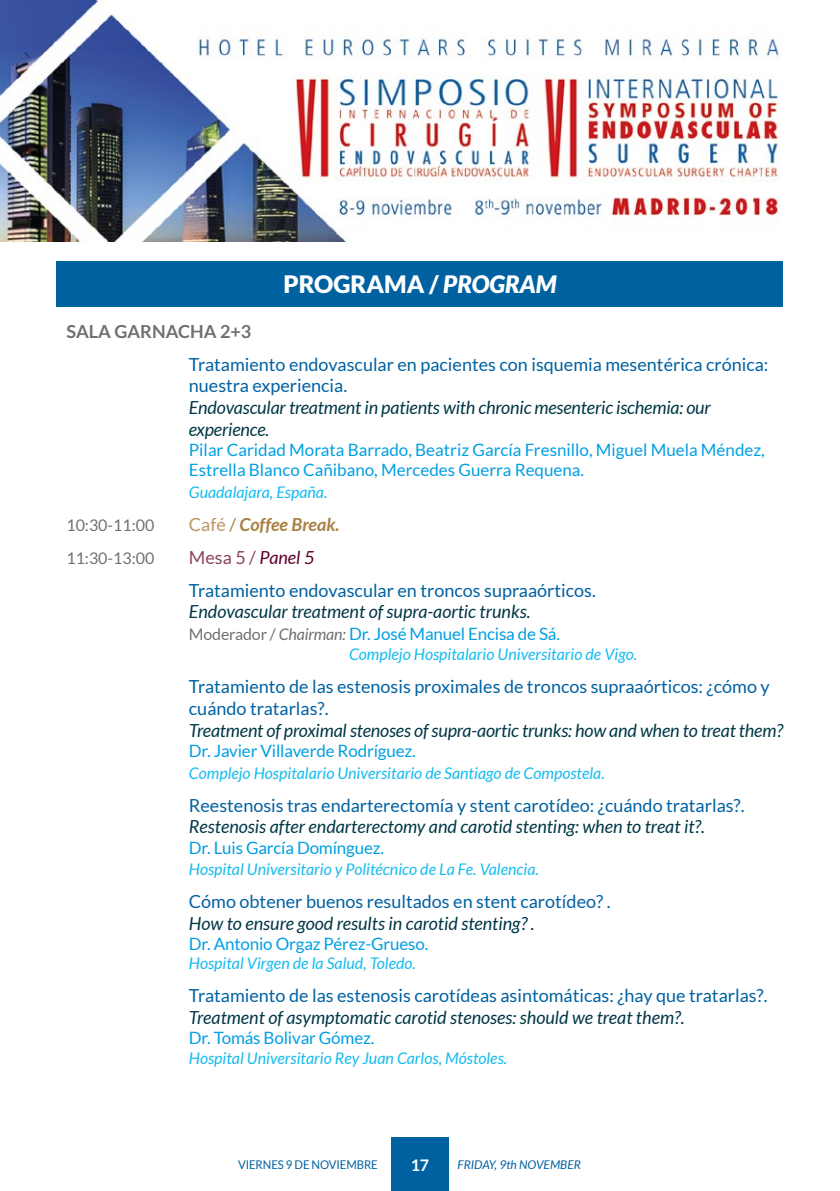
<style>
.page{position:relative;width:840px;height:1191px;background:#fff}
.page>*{position:absolute;margin:0;border:0;box-sizing:border-box;transform-origin:0 0}
.t1{font:900 24px "Lato";color:#fff}
.t2{font:18px/21.6px "Lato";color:#0061a1}
.t3{font:italic 18px/21.6px "Lato";color:#003746}
.t4{font:italic 700 18px "Lato";color:#a98042}
.t5{font:700 18px "Lato";color:#70706f}
.t6{font:17px/20.4px "Lato";letter-spacing:-.01em;color:#009fe3}
.t7{font:italic 16px "Lato";color:#15bbef}
.t8{font:16px "Lato";color:#70706f}
.t9{font:700 16px "Lato";color:#fff}
.t10{font:12px "Lato";letter-spacing:-.01em;color:#0061a1;scale:.95 1}
.t11{font:italic 12px "Lato";color:#0061a1}
.s1{font-style:italic}
.s2{font-weight:400;font-style:normal;color:#ba9764}
.s3{font-weight:400;font-style:normal}
.s4{color:#894460}
.s5{font-style:italic;color:#5d002e}
.s6{font-size:16px;color:#70706f}
.s7{font-style:italic;font-size:16px;color:#70706f}
</style>
<div class="page">
<img style="left:0;top:0;width:781px;height:241px">
<div style="left:57px;top:261px;width:725px;height:45px;background:#0061a1"></div>
<div style="left:391px;top:1137px;width:57px;height:54px;background:#0061a1"></div>
<h1 class="t1" style="left:283px;top:270px;width:274px">PROGRAMA / <span class="s1">PROGRAM</span></h1>
<p class="t5" style="left:66px;top:321px;width:186px">SALA GARNACHA 2+3</p>
<p class="t2" style="left:189px;top:353px;width:580px">Tratamiento endovascular en pacientes con isquemia mesentérica crónica: nuestra experiencia.</p>
<p class="t3" style="left:189px;top:397px;width:523px">Endovascular treatment in patients with chronic mesenteric ischemia: our experience.</p>
<p class="t6" style="left:189px;top:439px;width:577px">Pilar Caridad Morata Barrado, Beatriz García Fresnillo, Miguel Muela Méndez,<br>Estrella Blanco Cañibano, Mercedes Guerra Requena.</p>
<p class="t7" style="left:189px;top:483px;width:140px">Guadalajara, España.</p>
<p class="t8" style="left:66px;top:516px;width:89px">10:30-11:00</p>
<p class="t4" style="left:189px;top:514px;width:152px"><span class="s2">Café</span> <span class="s3">/</span> Coffee Break.</p>
<p class="t8" style="left:66px;top:549px;width:89px">11:30-13:00</p>
<p class="t2" style="left:189px;top:541px;width:408px;line-height:33px"><span class="s4">Mesa 5 /</span> <span class="s5">Panel 5<br></span>Tratamiento endovascular en troncos supraaórticos.</p>
<p class="t3" style="left:189px;top:601px;width:343px">Endovascular treatment of supra-aortic trunks.</p>
<p class="t6" style="left:189px;top:623px;width:372px"><span class="s6">Moderador /</span> <span class="s7">Chairman:</span> Dr. José Manuel Encisa de Sá.</p>
<p class="t7" style="left:349px;top:645px;width:289px">Complejo Hospitalario Universitario de Vigo.</p>
<p class="t2" style="left:189px;top:676px;width:582px">Tratamiento de las estenosis proximales de troncos supraaórticos: ¿cómo y cuándo tratarlas?.</p>
<p class="t3" style="left:189px;top:720px;width:595px">Treatment of proximal stenoses of supra-aortic trunks: how and when to treat them?</p>
<p class="t6" style="left:189px;top:740px;width:228px">Dr. Javier Villaverde Rodríguez.</p>
<p class="t7" style="left:189px;top:764px;width:417px">Complejo Hospitalario Universitario de Santiago de Compostela.</p>
<p class="t2" style="left:189px;top:794px;width:557px">Reestenosis tras endarterectomía y stent carotídeo: ¿cuándo tratarlas?.</p>
<p class="t3" style="left:189px;top:816px;width:517px">Restenosis after endarterectomy and carotid stenting: when to treat it?.</p>
<p class="t6" style="left:189px;top:837px;width:197px">Dr. Luis García Domínguez.</p>
<p class="t7" style="left:189px;top:860px;width:351px">Hospital Universitario y Politécnico de La Fe. Valencia.</p>
<p class="t2" style="left:189px;top:890px;width:423px">Cómo obtener buenos resultados en stent carotídeo? .</p>
<p class="t3" style="left:189px;top:913px;width:347px">How to ensure good results in carotid stenting? .</p>
<p class="t6" style="left:189px;top:933px;width:241px">Dr. Antonio Orgaz Pérez-Grueso.</p>
<p class="t7" style="left:189px;top:954px;width:228px">Hospital Virgen de la Salud, Toledo.</p>
<p class="t2" style="left:189px;top:985px;width:580px">Tratamiento de las estenosis carotídeas asintomáticas: ¿hay que tratarlas?.</p>
<p class="t3" style="left:189px;top:1007px;width:497px">Treatment of asymptomatic carotid stenoses: should we treat them?.</p>
<p class="t6" style="left:189px;top:1027px;width:187px">Dr. Tomás Bolivar Gómez.</p>
<p class="t7" style="left:189px;top:1048px;width:320px">Hospital Universitario Rey Juan Carlos, Móstoles.</p>
<p class="t10" style="left:238px;top:1158px;width:148px">VIERNES 9 DE NOVIEMBRE</p>
<p class="t9" style="left:410px;top:1156px;width:20px">17</p>
<p class="t11" style="left:457px;top:1158px;width:125px">FRIDAY, 9th NOVEMBER</p>
</div>
